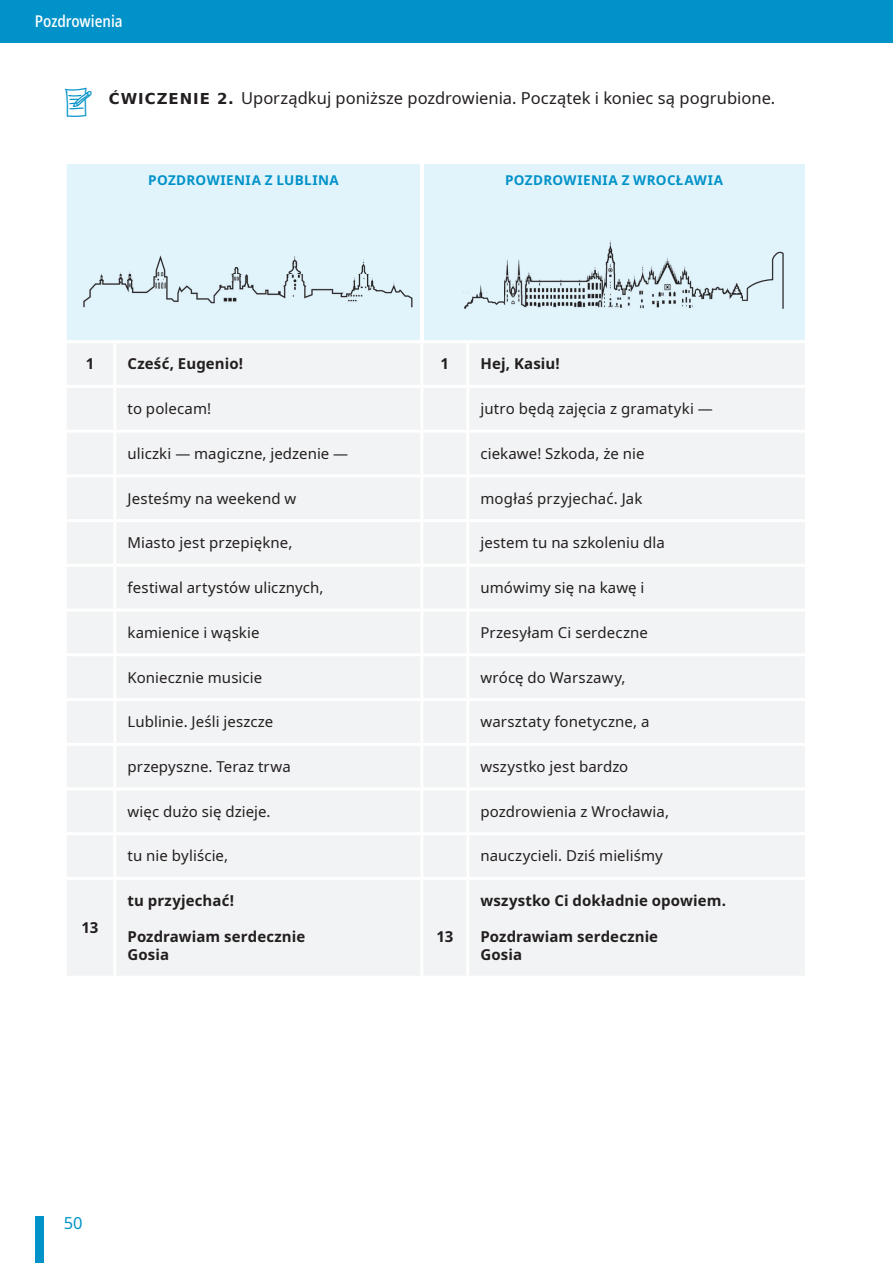
<style>
.page{position:relative;width:893px;height:1263px;background:#fff}
.page>*{position:absolute;margin:0;border:0;box-sizing:border-box;transform-origin:0 0}
.t1{font:16.5px "Noto Sans";color:#231f20}
.t2{font:500 condensed 16.5px "Noto Sans";color:#fff}
.t3{font:16.5px "Noto Sans";color:#0092c8}
.t4{font:15px "Noto Sans";letter-spacing:.005em;color:#231f20}
.t5{font:700 15px/18px "Noto Sans";letter-spacing:.005em;color:#231f20}
.t6{font:700 13.5px "Noto Sans";letter-spacing:.03em;color:#0092c8}
.s1{font-family:"DejaVu Sans";font-weight:700;font-size:15px}
</style>
<div class="page">
<div style="left:0;top:0;width:893px;height:43px;background:#0092c8"></div>
<div style="left:35px;top:1216px;width:8px;height:47px;background:#0092c8"></div>
<div style="left:67px;top:164px;width:738px;height:176px;background:#e1f4fc"></div>
<div style="left:67px;top:343px;width:738px;height:632px;background:#f2f3f4"></div>
<hr style="left:420px;top:164px;width:3px;height:176px;background:#fff">
<hr style="left:113px;top:343px;width:3px;height:42px;background:#fff">
<hr style="left:420px;top:343px;width:3px;height:42px;background:#fff">
<hr style="left:466px;top:343px;width:3px;height:42px;background:#fff">
<hr style="left:64px;top:385px;width:51px;height:3px;background:#fff">
<hr style="left:115px;top:385px;width:307px;height:3px;background:#fff">
<hr style="left:113px;top:388px;width:3px;height:42px;background:#fff">
<hr style="left:422px;top:385px;width:46px;height:3px;background:#fff">
<hr style="left:420px;top:388px;width:3px;height:42px;background:#fff">
<hr style="left:468px;top:385px;width:340px;height:3px;background:#fff">
<hr style="left:466px;top:388px;width:3px;height:42px;background:#fff">
<hr style="left:64px;top:430px;width:51px;height:3px;background:#fff">
<hr style="left:115px;top:430px;width:307px;height:3px;background:#fff">
<hr style="left:113px;top:433px;width:3px;height:41px;background:#fff">
<hr style="left:422px;top:430px;width:46px;height:3px;background:#fff">
<hr style="left:420px;top:433px;width:3px;height:41px;background:#fff">
<hr style="left:468px;top:430px;width:340px;height:3px;background:#fff">
<hr style="left:466px;top:433px;width:3px;height:41px;background:#fff">
<hr style="left:64px;top:474px;width:51px;height:3px;background:#fff">
<hr style="left:115px;top:474px;width:307px;height:3px;background:#fff">
<hr style="left:113px;top:477px;width:3px;height:42px;background:#fff">
<hr style="left:422px;top:474px;width:46px;height:3px;background:#fff">
<hr style="left:420px;top:477px;width:3px;height:42px;background:#fff">
<hr style="left:468px;top:474px;width:340px;height:3px;background:#fff">
<hr style="left:466px;top:477px;width:3px;height:42px;background:#fff">
<hr style="left:64px;top:519px;width:51px;height:3px;background:#fff">
<hr style="left:115px;top:519px;width:307px;height:3px;background:#fff">
<hr style="left:113px;top:522px;width:3px;height:42px;background:#fff">
<hr style="left:422px;top:519px;width:46px;height:3px;background:#fff">
<hr style="left:420px;top:522px;width:3px;height:42px;background:#fff">
<hr style="left:468px;top:519px;width:340px;height:3px;background:#fff">
<hr style="left:466px;top:522px;width:3px;height:42px;background:#fff">
<hr style="left:64px;top:564px;width:51px;height:3px;background:#fff">
<hr style="left:115px;top:564px;width:307px;height:3px;background:#fff">
<hr style="left:113px;top:567px;width:3px;height:41px;background:#fff">
<hr style="left:422px;top:564px;width:46px;height:3px;background:#fff">
<hr style="left:420px;top:567px;width:3px;height:41px;background:#fff">
<hr style="left:468px;top:564px;width:340px;height:3px;background:#fff">
<hr style="left:466px;top:567px;width:3px;height:41px;background:#fff">
<hr style="left:64px;top:608px;width:51px;height:3px;background:#fff">
<hr style="left:115px;top:608px;width:307px;height:3px;background:#fff">
<hr style="left:113px;top:611px;width:3px;height:42px;background:#fff">
<hr style="left:422px;top:608px;width:46px;height:3px;background:#fff">
<hr style="left:420px;top:611px;width:3px;height:42px;background:#fff">
<hr style="left:468px;top:608px;width:340px;height:3px;background:#fff">
<hr style="left:466px;top:611px;width:3px;height:42px;background:#fff">
<hr style="left:64px;top:653px;width:51px;height:3px;background:#fff">
<hr style="left:115px;top:653px;width:307px;height:3px;background:#fff">
<hr style="left:113px;top:656px;width:3px;height:42px;background:#fff">
<hr style="left:422px;top:653px;width:46px;height:3px;background:#fff">
<hr style="left:420px;top:656px;width:3px;height:42px;background:#fff">
<hr style="left:468px;top:653px;width:340px;height:3px;background:#fff">
<hr style="left:466px;top:656px;width:3px;height:42px;background:#fff">
<hr style="left:64px;top:698px;width:51px;height:3px;background:#fff">
<hr style="left:115px;top:698px;width:307px;height:3px;background:#fff">
<hr style="left:113px;top:701px;width:3px;height:42px;background:#fff">
<hr style="left:422px;top:698px;width:46px;height:3px;background:#fff">
<hr style="left:420px;top:701px;width:3px;height:42px;background:#fff">
<hr style="left:468px;top:698px;width:340px;height:3px;background:#fff">
<hr style="left:466px;top:701px;width:3px;height:42px;background:#fff">
<hr style="left:64px;top:743px;width:51px;height:3px;background:#fff">
<hr style="left:115px;top:743px;width:307px;height:3px;background:#fff">
<hr style="left:113px;top:746px;width:3px;height:41px;background:#fff">
<hr style="left:422px;top:743px;width:46px;height:3px;background:#fff">
<hr style="left:420px;top:746px;width:3px;height:41px;background:#fff">
<hr style="left:468px;top:743px;width:340px;height:3px;background:#fff">
<hr style="left:466px;top:746px;width:3px;height:41px;background:#fff">
<hr style="left:64px;top:787px;width:51px;height:3px;background:#fff">
<hr style="left:115px;top:787px;width:307px;height:3px;background:#fff">
<hr style="left:113px;top:790px;width:3px;height:42px;background:#fff">
<hr style="left:422px;top:787px;width:46px;height:3px;background:#fff">
<hr style="left:420px;top:790px;width:3px;height:42px;background:#fff">
<hr style="left:468px;top:787px;width:340px;height:3px;background:#fff">
<hr style="left:466px;top:790px;width:3px;height:42px;background:#fff">
<hr style="left:64px;top:832px;width:51px;height:3px;background:#fff">
<hr style="left:115px;top:832px;width:307px;height:3px;background:#fff">
<hr style="left:113px;top:835px;width:3px;height:42px;background:#fff">
<hr style="left:422px;top:832px;width:46px;height:3px;background:#fff">
<hr style="left:420px;top:835px;width:3px;height:42px;background:#fff">
<hr style="left:468px;top:832px;width:340px;height:3px;background:#fff">
<hr style="left:466px;top:835px;width:3px;height:42px;background:#fff">
<hr style="left:64px;top:877px;width:51px;height:3px;background:#fff">
<hr style="left:115px;top:877px;width:307px;height:3px;background:#fff">
<hr style="left:113px;top:880px;width:3px;height:96px;background:#fff">
<hr style="left:422px;top:877px;width:46px;height:3px;background:#fff">
<hr style="left:420px;top:880px;width:3px;height:96px;background:#fff">
<hr style="left:468px;top:877px;width:340px;height:3px;background:#fff">
<hr style="left:466px;top:880px;width:3px;height:96px;background:#fff">
<img style="left:71px;top:238px;width:349px;height:74px">
<img style="left:457px;top:220px;width:335px;height:92px">
<p class="t2" style="left:35px;top:10px;width:89px">Pozdrowienia</p>
<p class="t1" style="left:109px;top:86px;width:668px"><span class="s1">ĆWICZENIE 2.</span> Uporządkuj poniższe pozdrowienia. Początek i koniec są pogrubione.</p>
<p class="t6" style="left:148px;top:170px;width:192px">POZDROWIENIA Z LUBLINA</p>
<p class="t6" style="left:505px;top:170px;width:220px">POZDROWIENIA Z WROCŁAWIA</p>
<p class="t5" style="left:86px;top:355px;width:10px">1</p>
<p class="t5" style="left:128px;top:355px;width:117px">Cześć, Eugenio!</p>
<p class="t5" style="left:440px;top:355px;width:10px">1</p>
<p class="t5" style="left:480px;top:355px;width:81px">Hej, Kasiu!</p>
<p class="t4" style="left:128px;top:398px;width:85px">to polecam!</p>
<p class="t4" style="left:480px;top:398px;width:234px">jutro będą zajęcia z gramatyki —</p>
<p class="t4" style="left:128px;top:443px;width:222px">uliczki — magiczne, jedzenie —</p>
<p class="t4" style="left:480px;top:443px;width:165px">ciekawe! Szkoda, że nie</p>
<p class="t4" style="left:128px;top:488px;width:170px">Jesteśmy na weekend w</p>
<p class="t4" style="left:480px;top:488px;width:163px">mogłaś przyjechać. Jak</p>
<p class="t4" style="left:128px;top:532px;width:166px">Miasto jest przepiękne,</p>
<p class="t4" style="left:480px;top:532px;width:186px">jestem tu na szkoleniu dla</p>
<p class="t4" style="left:128px;top:577px;width:198px">festiwal artystów ulicznych,</p>
<p class="t4" style="left:480px;top:577px;width:166px">umówimy się na kawę i</p>
<p class="t4" style="left:128px;top:622px;width:134px">kamienice i wąskie</p>
<p class="t4" style="left:480px;top:622px;width:169px">Przesyłam Ci serdeczne</p>
<p class="t4" style="left:128px;top:666px;width:136px">Koniecznie musicie</p>
<p class="t4" style="left:480px;top:666px;width:147px">wrócę do Warszawy,</p>
<p class="t4" style="left:128px;top:711px;width:147px">Lublinie. Jeśli jeszcze</p>
<p class="t4" style="left:480px;top:711px;width:170px">warsztaty fonetyczne, a</p>
<p class="t4" style="left:128px;top:756px;width:165px">przepyszne. Teraz trwa</p>
<p class="t4" style="left:480px;top:756px;width:149px">wszystko jest bardzo</p>
<p class="t4" style="left:128px;top:801px;width:145px">więc dużo się dzieje.</p>
<p class="t4" style="left:480px;top:801px;width:190px">pozdrowienia z Wrocławia,</p>
<p class="t4" style="left:128px;top:845px;width:102px">tu nie byliście,</p>
<p class="t4" style="left:480px;top:845px;width:184px">nauczycieli. Dziś mieliśmy</p>
<p class="t5" style="left:82px;top:919px;width:18px">13</p>
<p class="t5" style="left:128px;top:892px;width:108px">tu przyjechać!</p>
<p class="t5" style="left:128px;top:928px;width:179px">Pozdrawiam serdecznie<br>Gosia</p>
<p class="t5" style="left:436px;top:928px;width:18px">13</p>
<p class="t5" style="left:480px;top:892px;width:247px">wszystko Ci dokładnie opowiem.</p>
<p class="t5" style="left:480px;top:928px;width:179px">Pozdrawiam serdecznie<br>Gosia</p>
<p class="t3" style="left:64px;top:1211px;width:20px">50</p>
</div>
